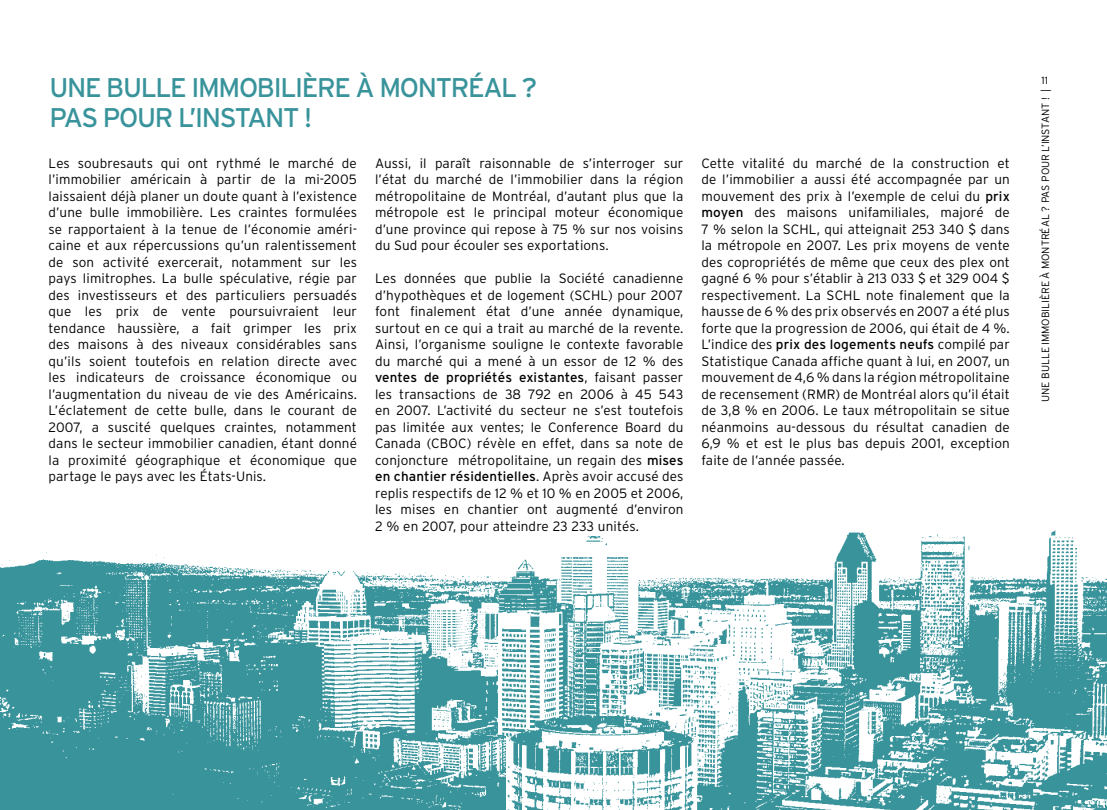
<style>
.page{position:relative;width:1107px;height:810px;background:#fff}
.page>*{position:absolute;margin:0;border:0;box-sizing:border-box;transform-origin:0 0}
.t1{font:27px "Interstate";letter-spacing:-.05em;color:#38939b}
.t2{font:300 13.5px/16.5px "Interstate";letter-spacing:.01em;color:#000;text-align:justify}
.t3{font:300 10.5px "Interstate";letter-spacing:-.01em;color:#000}
.s1{font-weight:400}
</style>
<div class="page">
<img style="left:0;top:530px;width:1107px;height:280px">
<h1 class="t1" style="left:50px;top:73px;width:107px">Une bulle</h1>
<h1 class="t1" style="left:191px;top:73px;width:77px">immobili</h1>
<h1 class="t1" style="left:302px;top:73px;width:151px">ère à Montréal</h1>
<h1 class="t1" style="left:522px;top:73px;width:17px">?</h1>
<h1 class="t1" style="left:50px;top:103px;width:264px">Pas pour l’i nstant !</h1>
<p class="t2" style="left:49px;top:155px;width:310px">Les soubresauts qui ont rythmé le marché de l’immobilier américain à partir de la mi-2005 laissaient déjà planer un doute quant à l’existence d’une bulle immobilière. Les craintes formulées se rapportaient à la tenue de l’économie améri&shy;caine et aux répercussions qu’un ralentissement de son activité exercerait, notamment sur les pays limitrophes. La bulle spéculative, régie par des investisseurs et des particuliers persuadés que les prix de vente poursuivraient leur tendance haussière, a fait grimper les prix des maisons à des niveaux considérables sans qu’ils soient toutefois en relation directe avec les indicateurs de croissance économique ou l’augmentation du niveau de vie des Américains.<br>L’éclatement de cette bulle, dans le courant de 2007, a suscité quelques craintes, notamment dans le secteur immobilier canadien, étant donné la proximité géographique et économique que partage le pays avec les États-Unis.</p>
<p class="t2" style="left:375px;top:155px;width:310px">Aussi, il paraît raisonnable de s’interroger sur l’état du marché de l’immobilier dans la région métropolitaine de Montréal, d’autant plus que la métropole est le principal moteur économique d’une province qui repose à 75 % sur nos voisins du Sud pour écouler ses exportations.</p>
<p class="t2" style="left:375px;top:270px;width:310px">Les données que publie la Société canadienne d’hypothèques et de logement (SCHL) pour 2007 font finalement état d’une année dynamique, surtout en ce qui a trait au marché de la revente.<br>Ainsi, l’organisme souligne le contexte favorable du marché qui a mené à un essor de 12 % des <span class="s1">ventes de propriétés existantes</span>, faisant passer les transactions de 38 792 en 2006 à 45 543 en 2007. L’activité du secteur ne s’est toutefois pas limitée aux ventes; le Conference Board du Canada (CBOC) révèle en effet, dans sa note de conjoncture métropolitaine, un regain des <span class="s1">mises en chantier résidentielles</span>. Après avoir accusé des replis respectifs de 12 % et 10 % en 2005 et 2006, les mises en chantier ont augmenté d’environ 2 % en 2007, pour atteindre 23 233 unités.</p>
<p class="t2" style="left:701px;top:155px;width:310px">Cette vitalité du marché de la construction et de l’immobilier a aussi été accompagnée par un mouvement des prix à l’exemple de celui du <span class="s1">prix moyen</span> des maisons unifamiliales, majoré de 7 % selon la SCHL, qui atteignait 253 340 $ dans la métropole en 2007. Les prix moyens de vente des copropriétés de même que ceux des plex ont gagné 6 % pour s’établir à 213 033 $ et 329 004 $ respectivement. La SCHL note finalement que la hausse de 6 % des prix observés en 2007 a été plus forte que la progression de 2006, qui était de 4 %.<br>L’indice des <span class="s1">prix des logements neufs</span> compilé par Statistique Canada affiche quant à lui, en 2007, un mouvement de 4,6 % dans la région métropolitaine de recensement (RMR) de Montréal alors qu’il était de 3,8 % en 2006. Le taux métropolitain se situe néanmoins au-dessous du résultat canadien de 6,9 % et est le plus bas depuis 2001, exception faite de l’année passée.</p>
<p class="t3" style="left:1042px;top:74px;width:8px">11</p>
<p class="t3" style="left:1039px;top:402px;width:314px;rotate:-90deg">Une bulle immobilière à Montréal ? Pas pour l’instant ! |</p>
</div>
